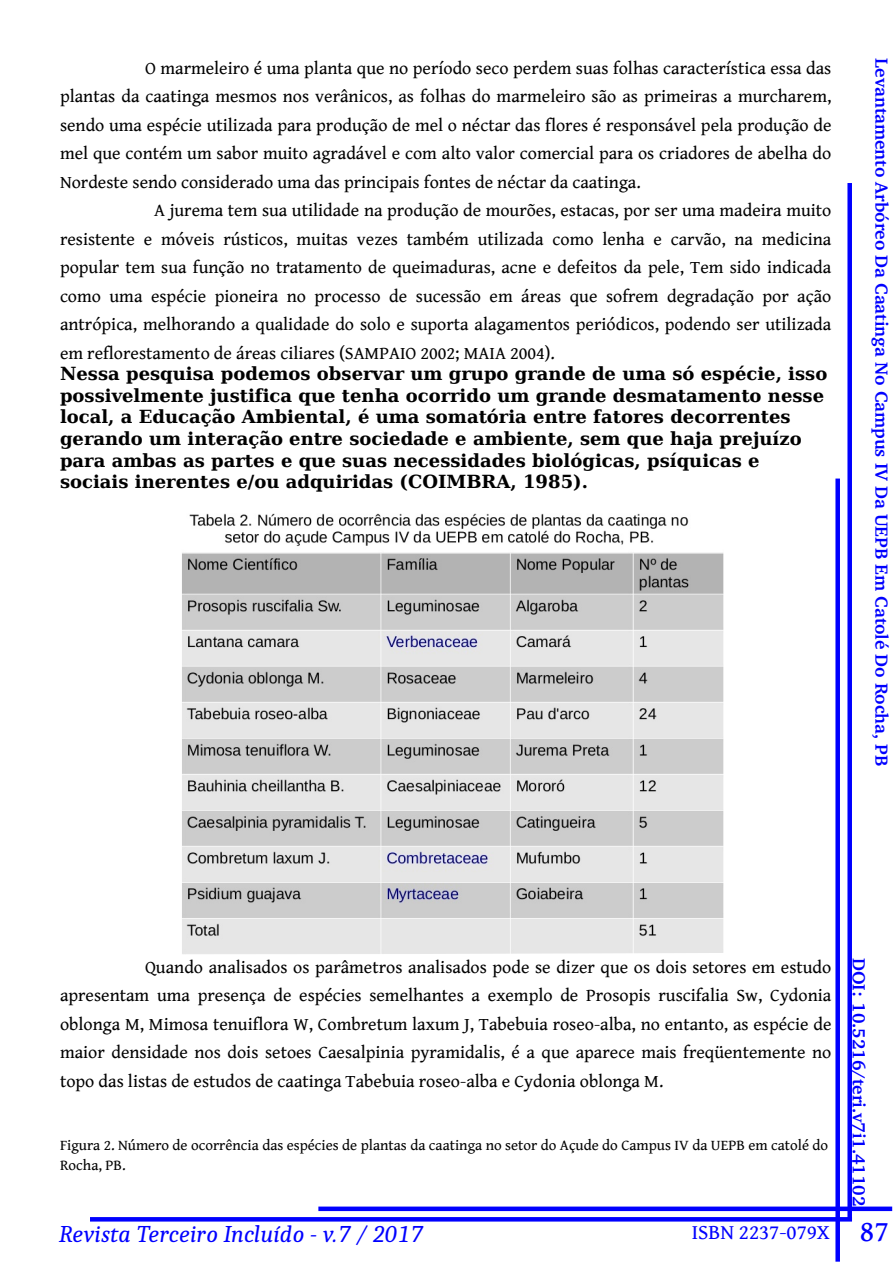
<style>
.page{position:relative;width:893px;height:1263px;background:#fff}
.page>*{position:absolute;margin:0;border:0;box-sizing:border-box;transform-origin:0 0}
.t1{font:italic 24px "Caladea";color:#00f}
.t2{font:21px "Gentium Book Basic";color:#00f}
.t3{font:18px/28.5px "Gentium Book Basic";color:#000;text-align:justify}
.t4{font:700 18px/21.6px "Bitstream Vera Serif";color:#000}
.t5{font:700 18px "Charter BT";color:#00f}
.t6{font:15px/19.8px "Gentium Book Basic";color:#000}
.s1{font-size:30px}
</style>
<div class="page">
<div style="left:318px;top:1206px;width:574px;height:5px;background:#00f"></div>
<div style="left:835px;top:478px;width:5px;height:784px;background:#00f"></div>
<svg style="left:90px;top:1217px;width:757px;height:4px;background:#0404ff"></svg>
<div style="left:847px;top:183px;width:5px;height:1038px;background:#00f"></div>
<img style="left:182px;top:513px;width:542px;height:441px">
<p class="t3" style="left:145px;top:54px;width:688px">O marmeleiro é uma planta que no período seco perdem suas folhas característica essa das</p>
<p class="t3" style="left:60px;top:83px;width:773px">plantas da caatinga mesmos nos verânicos, as folhas do marmeleiro são as primeiras a murcharem,</p>
<p class="t3" style="left:60px;top:111px;width:773px">sendo uma espécie utilizada para produção de mel o néctar das flores é responsável pela produção de</p>
<p class="t3" style="left:60px;top:140px;width:773px">mel que contém um sabor muito agradável e com alto valor comercial para os criadores de abelha do</p>
<p class="t3" style="left:60px;top:168px;width:582px">Nordeste sendo considerado uma das principais fontes de néctar da caatinga.</p>
<p class="t3" style="left:154px;top:197px;width:679px">A jurema tem sua utilidade na produção de mourões, estacas, por ser uma madeira muito</p>
<p class="t3" style="left:60px;top:225px;width:773px">resistente e móveis rústicos, muitas vezes também utilizada como lenha e carvão, na medicina</p>
<p class="t3" style="left:60px;top:254px;width:773px">popular tem sua função no tratamento de queimaduras, acne e defeitos da pele, Tem sido indicada</p>
<p class="t3" style="left:60px;top:282px;width:773px">como uma espécie pioneira no processo de sucessão em áreas que sofrem degradação por ação</p>
<p class="t3" style="left:60px;top:311px;width:773px">antrópica, melhorando a qualidade do solo e suporta alagamentos periódicos, podendo ser utilizada</p>
<p class="t3" style="left:60px;top:339px;width:496px">em reflorestamento de áreas ciliares (SAMPAIO 2002; MAIA 2004).</p>
<p class="t4" style="left:60px;top:363px;width:769px">Nessa pesquisa podemos observar um grupo grande de uma só espécie, isso possivelmente justifica que tenha ocorrido um grande desmatamento nesse local, a Educação Ambiental, é uma somatória entre fatores decorrentes gerando um interação entre sociedade e ambiente, sem que haja prejuízo para ambas as partes e que suas necessidades biológicas, psíquicas e sociais inerentes e/ou adquiridas (COIMBRA, 1985).</p>
<p class="t5" style="left:889px;top:58px;width:709px;rotate:90deg">Levantamento Arbóreo Da Caatinga No Campus IV Da UEPB Em Catolé Do Rocha, PB</p>
<p class="t3" style="left:60px;top:953px;width:773px;text-indent:85px">Quando analisados os parâmetros analisados pode se dizer que os dois setores em estudo apresentam uma presença de espécies semelhantes a exemplo de Prosopis ruscifalia Sw, Cydonia oblonga M, Mimosa tenuiflora W, Combretum laxum J, Tabebuia roseo-alba, no entanto, as espécie de maior densidade nos dois setoes Caesalpinia pyramidalis, é a que aparece mais freqüentemente no topo das listas de estudos de caatinga Tabebuia roseo-alba e Cydonia oblonga M.</p>
<p class="t6" style="left:60px;top:1135px;width:770px">Figura 2. Número de ocorrência das espécies de plantas da caatinga no setor do Açude do Campus IV da UEPB em catolé do<br>Rocha, PB.</p>
<p class="t5" style="left:866px;top:958px;width:250px;rotate:90deg">DOI: 10.5216/teri.v7i1.41102</p>
<h1 class="t1" style="left:59px;top:1219px;width:365px">Revista Terceiro Incluído - v.7 / 2017</h1>
<p class="t2" style="left:692px;top:1220px;width:199px">ISBN 2237-079X <span class="s1">87</span></p>
</div>
